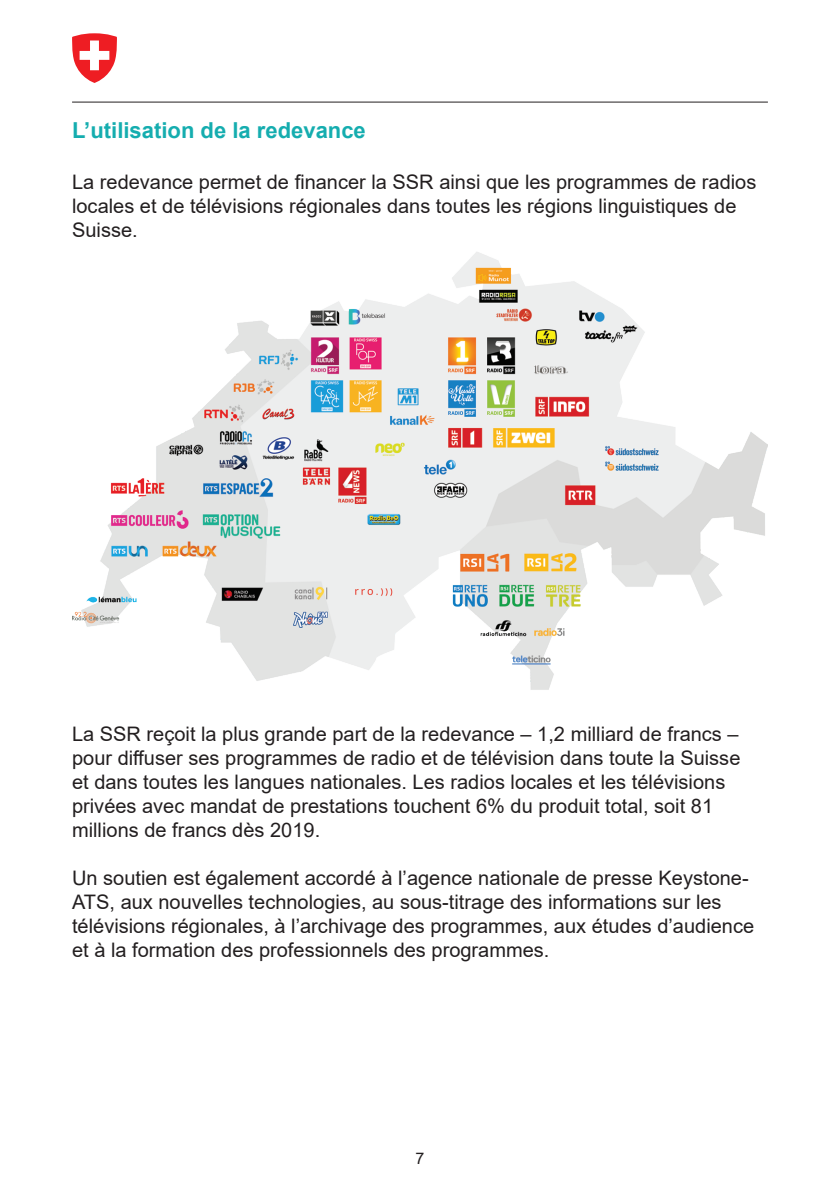
<style>
.page{position:relative;width:840px;height:1191px;background:#fff}
.page>*{position:absolute;margin:0;border:0;box-sizing:border-box;transform-origin:0 0}
.t1{font:700 22px "Arial";color:#15adaf}
.t2{font:20px/24px "Arial";color:#231f20}
.t3{font:16px "Arial";color:#231f20}
</style>
<div class="page">
<svg style="left:72px;top:33px;width:45px;height:50px"></svg>
<hr style="left:72px;top:102px;width:695px;height:1px;background:#231f20">
<img style="left:72px;top:252px;width:695px;height:438px">
<p class="t1" style="left:72px;top:115px;width:295px">L’utilisation de la redevance</p>
<p class="t2" style="left:72px;top:169px;width:685px">La redevance permet de financer la SSR ainsi que les programmes de radios locales et de télévisions régionales dans toutes les régions linguistiques de<br>Suisse.</p>
<p class="t2" style="left:72px;top:721px;width:669px">La SSR reçoit la plus grande part de la redevance – 1,2 milliard de francs – pour diffuser ses programmes de radio et de télévision dans toute la Suisse et dans toutes les langues nationales. Les radios locales et les télévisions privées avec mandat de prestations touchent 6% du produit total, soit 81 millions de francs dès 2019.</p>
<p class="t2" style="left:72px;top:865px;width:683px">Un soutien est également accordé à l’agence nationale de presse Keystone-ATS, aux nouvelles technologies, au sous-titrage des informations sur les télévisions régionales, à l’archivage des programmes, aux études d’audience et à la formation des professionnels des programmes.</p>
<p class="t3" style="left:415px;top:1147px;width:10px">7</p>
</div>
